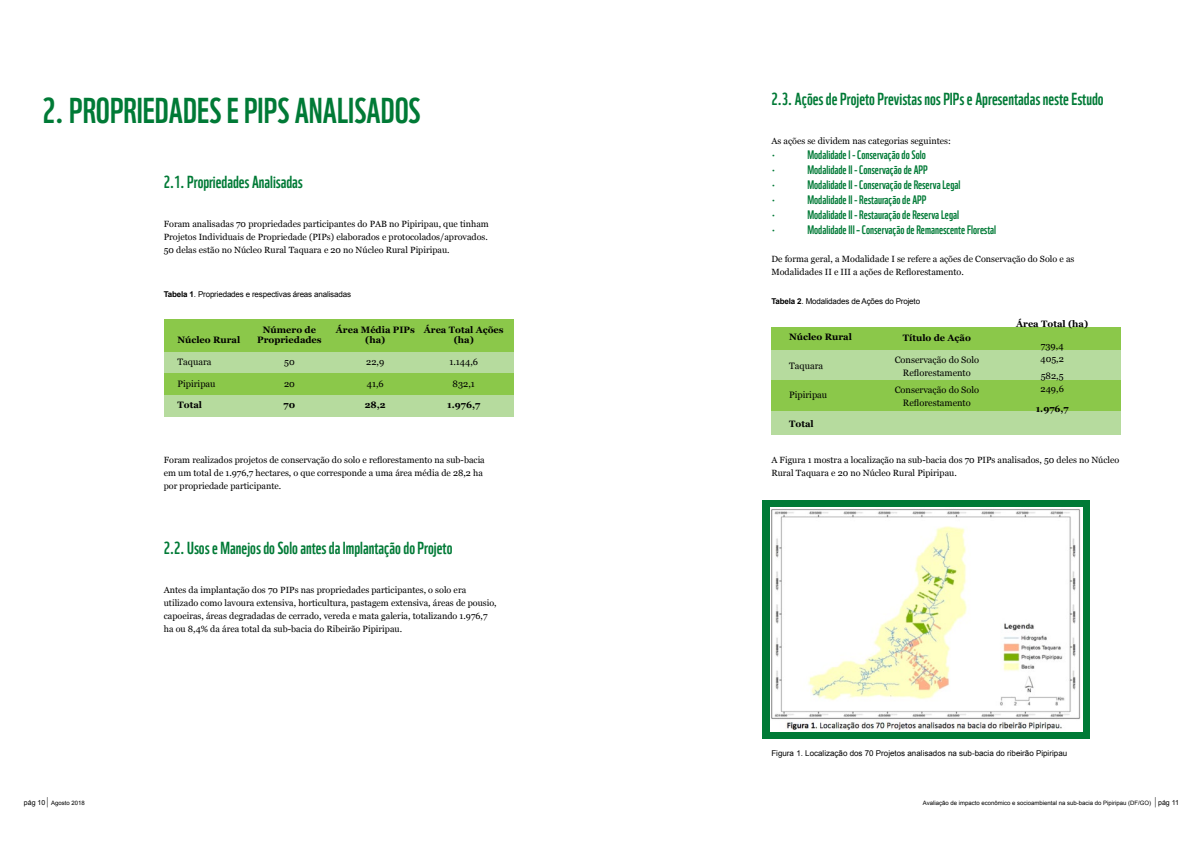
<style>
.page{position:relative;width:1191px;height:842px;background:#fff}
.page>*{position:absolute;margin:0;border:0;box-sizing:border-box;transform-origin:0 0}
.t1{font:35px "WWF";color:#007a36}
.t2{font:17px "WWF";color:#007a36}
.t3{font:12px "WWF";color:#007a36}
.t4{font:9.3px/13px "Georgia";color:#000;text-align:center}
.t5{font:700 9.3px/10.8px "Georgia";color:#000;text-align:center}
.t6{font:9px/13px "Georgia";color:#000}
.t7{font:8px "Arial";letter-spacing:-.02em;color:#000}
.t8{font:8px "Arial";color:#000}
.t9{font:6px "Arial";color:#000}
.s1{font-weight:700}
.s2{font-size:7px}
.s3{font-size:11px}
</style>
<div class="page">
<div style="left:164px;top:352px;width:349px;height:21px;background:#b6db9e"></div>
<div style="left:164px;top:395px;width:349px;height:21px;background:#b6db9e"></div>
<div style="left:164px;top:320px;width:349px;height:32px;background:#8bc84a"></div>
<div style="left:164px;top:373px;width:349px;height:22px;background:#8bc84a"></div>
<div style="left:771px;top:349px;width:350px;height:31px;background:#b6db9e"></div>
<div style="left:771px;top:410px;width:350px;height:25px;background:#b6db9e"></div>
<div style="left:771px;top:327px;width:350px;height:22px;background:#8bc84a"></div>
<div style="left:771px;top:380px;width:350px;height:30px;background:#8bc84a"></div>
<div style="left:762px;top:501px;width:328px;height:238px;background:#007a36"></div>
<img style="left:770px;top:508px;width:312px;height:223px">
<h1 class="t1" style="left:43px;top:83px;width:379px">2. PROPRIEDADES E PIPS ANALISADOS</h1>
<h2 class="t2" style="left:164px;top:169px;width:141px">2.1. Propriedades Analisadas</h2>
<p class="t6" style="left:164px;top:217px;width:326px;text-align:justify">Foram analisadas 70 propriedades participantes do PAB no Pipiripau, que tinham Projetos Individuais de Propriedade (PIPs) elaborados e protocolados/aprovados.<br>50 delas estão no Núcleo Rural Taquara e 20 no Núcleo Rural Pipiripau.</p>
<p class="t7" style="left:164px;top:288px;width:189px"><span class="s1">Tabela 1</span>. Propriedades e respectivas áreas analisadas</p>
<p class="t5" style="left:177px;top:334px;width:64px">Núcleo Rural</p>
<p class="t4" style="left:177px;top:355px;width:36px">Taquara</p>
<p class="t4" style="left:177px;top:377px;width:40px">Pipiripau</p>
<p class="t5" style="left:177px;top:399px;width:26px">Total</p>
<p class="t5" style="left:257px;top:323px;width:66px">Número de<br>Propriedades</p>
<p class="t4" style="left:284px;top:355px;width:12px">50</p>
<p class="t4" style="left:284px;top:376px;width:12px">20</p>
<p class="t5" style="left:284px;top:399px;width:13px">70</p>
<p class="t5" style="left:336px;top:323px;width:80px">Área Média PIPs (ha)</p>
<p class="t4" style="left:366px;top:355px;width:20px">22,9</p>
<p class="t4" style="left:367px;top:376px;width:18px">41,6</p>
<p class="t5" style="left:365px;top:399px;width:22px">28,2</p>
<p class="t5" style="left:424px;top:323px;width:81px">Área Total Ações (ha)</p>
<p class="t4" style="left:449px;top:355px;width:30px">1.144,6</p>
<p class="t4" style="left:452px;top:376px;width:24px">832,1</p>
<p class="t5" style="left:447px;top:399px;width:34px">1.976,7</p>
<p class="t6" style="left:164px;top:453px;width:322px">Foram realizados projetos de conservação do solo e reflorestamento na sub-bacia em um total de 1.976,7 hectares, o que corresponde a uma área média de 28,2 ha por propriedade participante.</p>
<h2 class="t2" style="left:164px;top:534px;width:290px">2.2. Usos e Manejos do Solo antes da Implantação do Projeto</h2>
<p class="t6" style="left:164px;top:583px;width:334px">Antes da implantação dos 70 PIPs nas propriedades participantes, o solo era utilizado como lavoura extensiva, horticultura, pastagem extensiva, áreas de pousio, capoeiras, áreas degradadas de cerrado, vereda e mata galeria, totalizando 1.976,7 ha ou 8,4% da área total da sub-bacia do Ribeirão Pipiripau.</p>
<h2 class="t2" style="left:771px;top:85px;width:334px">2.3. Ações de Projeto Previstas nos PIPs e Apresentadas neste Estudo</h2>
<p class="t6" style="left:771px;top:134px;width:181px">As ações se dividem nas categorias seguintes:</p>
<h3 class="t3" style="left:771px;top:145px;width:6px">•</h3>
<h3 class="t3" style="left:807px;top:145px;width:120px">Modalidade I - Conservação do Solo</h3>
<h3 class="t3" style="left:771px;top:160px;width:6px">•</h3>
<h3 class="t3" style="left:807px;top:160px;width:122px">Modalidade II - Conservação de APP</h3>
<h3 class="t3" style="left:771px;top:175px;width:6px">•</h3>
<h3 class="t3" style="left:807px;top:175px;width:154px">Modalidade II - Conservação de Reserva Legal</h3>
<h3 class="t3" style="left:771px;top:190px;width:6px">•</h3>
<h3 class="t3" style="left:807px;top:190px;width:121px">Modalidade II - Restauração de APP</h3>
<h3 class="t3" style="left:771px;top:205px;width:6px">•</h3>
<h3 class="t3" style="left:807px;top:205px;width:153px">Modalidade II - Restauração de Reserva Legal</h3>
<h3 class="t3" style="left:771px;top:220px;width:6px">•</h3>
<h3 class="t3" style="left:807px;top:220px;width:190px">Modalidade III – Conservação de Remanescente Florestal</h3>
<p class="t6" style="left:771px;top:252px;width:304px">De forma geral, a Modalidade I se refere a ações de Conservação do Solo e as<br>Modalidades II e III a ações de Reflorestamento.</p>
<p class="t7" style="left:771px;top:296px;width:150px"><span class="s1">Tabela 2</span>. Modalidades de Ações do Projeto</p>
<p class="t5" style="left:789px;top:331px;width:64px">Núcleo Rural</p>
<p class="t4" style="left:789px;top:359px;width:36px">Taquara</p>
<p class="t4" style="left:789px;top:388px;width:40px">Pipiripau</p>
<p class="t5" style="left:789px;top:418px;width:26px">Total</p>
<p class="t5" style="left:903px;top:332px;width:70px">Título de Ação</p>
<p class="t4" style="left:894px;top:353px;width:86px">Conservação do Solo<br>Reflorestamento</p>
<p class="t4" style="left:894px;top:383px;width:86px">Conservação do Solo<br>Reflorestamento</p>
<p class="t5" style="left:1016px;top:317px;width:74px">Área Total (ha)</p>
<p class="t4" style="left:1040px;top:338px;width:25px;text-align:left">739,4<br>405,2</p>
<p class="t4" style="left:1040px;top:368px;width:25px;text-align:left">582,5<br>249,6</p>
<p class="t5" style="left:1035px;top:402px;width:34px">1.976,7</p>
<p class="t6" style="left:771px;top:453px;width:349px">A Figura 1 mostra a localização na sub-bacia dos 70 PIPs analisados, 50 deles no Núcleo<br>Rural Taquara e 20 no Núcleo Rural Pipiripau.</p>
<p class="t8" style="left:771px;top:747px;width:297px">Figura 1. Localização dos 70 Projetos analisados na sub-bacia do ribeirão Pipiripau</p>
<p class="t9" style="left:24px;top:799px;width:62px"><span class="s2">pág 10</span> <span class="s3">|</span> Agosto 2018</p>
<p class="t9" style="left:922px;top:799px;width:258px">Avaliação de impacto econômico e socioambiental na sub-bacia do Pipiripau (DF/GO) <span class="s3">|</span> <span class="s2">pág 11</span></p>
</div>
